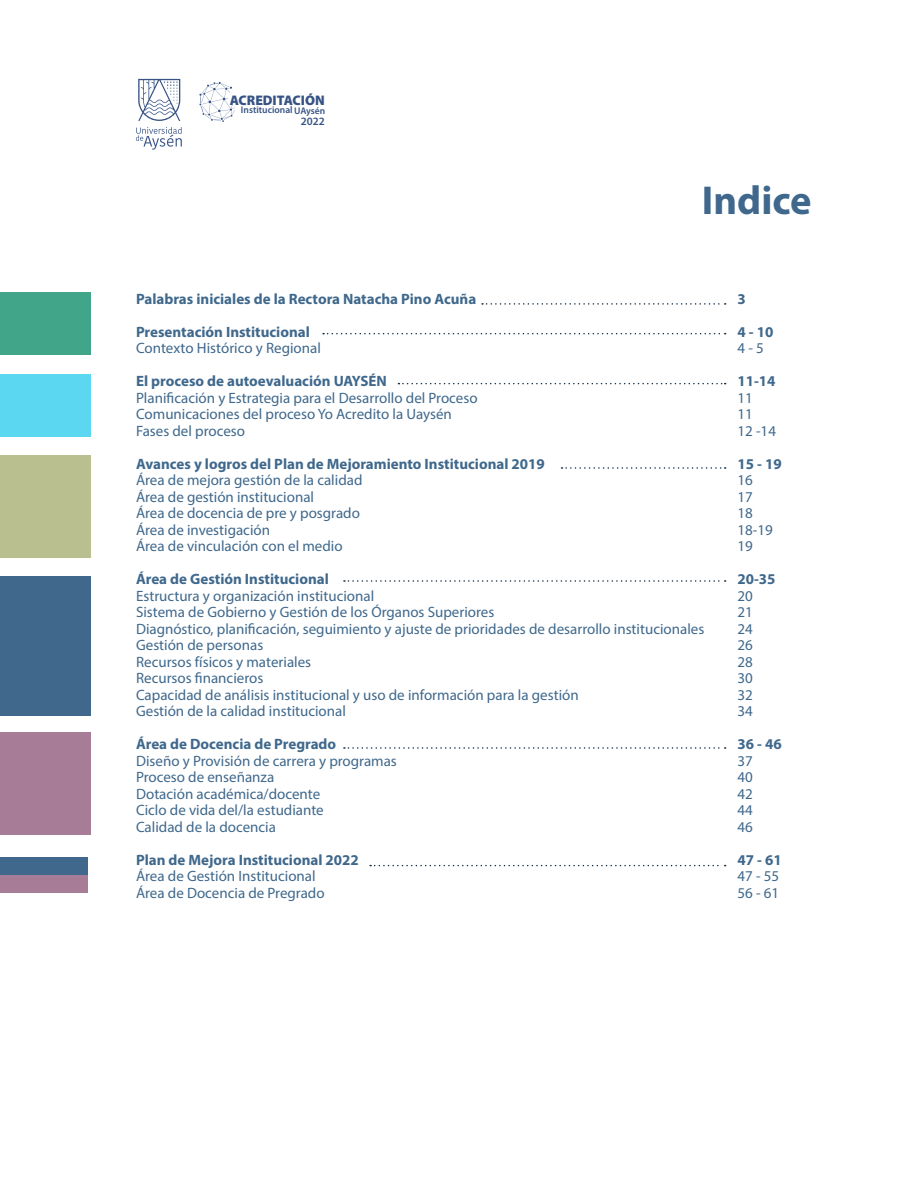
<style>
.page{position:relative;width:918px;height:1188px;background:#fff}
.page>*{position:absolute;margin:0;border:0;box-sizing:border-box;transform-origin:0 0}
.t1{font:700 40.5px "Myriad Pro";color:#3f688c}
.t2{font:15px/16.5px "Myriad Pro";color:#3f688c}
.t3{font:700 15px "Myriad Pro";color:#3f688c}
.t4{font:900 13.95px "Myriad Pro";color:#375385}
.t5{font:600 11.25px "Myriad Pro";color:#375385}
.t6{font:600 9.6px "Myriad Pro";color:#375385}
</style>
<div class="page">
<svg style="left:136px;top:79px;width:46px;height:71px"></svg>
<svg style="left:199px;top:82px;width:36px;height:40px"></svg>
<div style="left:0;top:292px;width:91px;height:63px;background:#41a689"></div>
<div style="left:0;top:857px;width:87px;height:18px;background:#3f688c"></div>
<div style="left:0;top:875px;width:87px;height:18px;background:#a67c97"></div>
<div style="left:0;top:374px;width:91px;height:62px;background:#5cd7f2"></div>
<div style="left:0;top:455px;width:91px;height:102px;background:#babf8f"></div>
<div style="left:0;top:576px;width:91px;height:140px;background:#3f688c"></div>
<div style="left:0;top:732px;width:91px;height:102px;background:#a67c97"></div>
<svg style="left:398px;top:383px;width:328px;height:1px"></svg>
<svg style="left:562px;top:467px;width:164px;height:2px"></svg>
<svg style="left:344px;top:580px;width:382px;height:2px"></svg>
<svg style="left:344px;top:747px;width:382px;height:2px"></svg>
<svg style="left:370px;top:865px;width:356px;height:1px"></svg>
<svg style="left:323px;top:333px;width:403px;height:1px"></svg>
<svg style="left:482px;top:303px;width:244px;height:2px"></svg>
<p class="t4" style="left:230px;top:91px;width:96px">ACREDITACIÓN</p>
<p class="t6" style="left:241px;top:104px;width:86px">Institucional UAysén</p>
<p class="t5" style="left:301px;top:114px;width:25px">2022</p>
<h1 class="t1" style="left:702px;top:174px;width:111px">Indice</h1>
<p class="t3" style="left:136px;top:289px;width:342px">Palabras iniciales de la Rectora Natacha Pino Acuña</p>
<p class="t3" style="left:136px;top:322px;width:175px">Presentación Institucional</p>
<p class="t2" style="left:136px;top:340px;width:186px">Contexto Histórico y Regional</p>
<p class="t3" style="left:136px;top:371px;width:252px">El proceso de autoevaluación UAYSÉN</p>
<p class="t2" style="left:136px;top:389px;width:343px">Planificación y Estrategia para el Desarrollo del Proceso<br>Comunicaciones del proceso Yo Acredito la Uaysén<br>Fases del proceso</p>
<p class="t3" style="left:136px;top:454px;width:410px">Avances y logros del Plan de Mejoramiento Institucional 2019</p>
<p class="t2" style="left:136px;top:472px;width:228px">Área de mejora gestión de la calidad<br>Área de gestión institucional<br>Área de docencia de pre y posgrado<br>Área de investigación<br>Área de vinculación con el medio</p>
<p class="t3" style="left:136px;top:569px;width:194px">Área de Gestión Institucional</p>
<p class="t2" style="left:136px;top:587px;width:570px">Estructura y organización institucional<br>Sistema de Gobierno y Gestión de los Órganos Superiores<br>Diagnóstico, planificación, seguimiento y ajuste de prioridades de desarrollo institucionales Gestión de personas<br>Recursos físicos y materiales<br>Recursos financieros<br>Capacidad de análisis institucional y uso de información para la gestión<br>Gestión de la calidad institucional</p>
<p class="t3" style="left:136px;top:734px;width:202px">Área de Docencia de Pregrado</p>
<p class="t2" style="left:136px;top:752px;width:262px">Diseño y Provisión de carrera y programas<br>Proceso de enseñanza<br>Dotación académica/docente<br>Ciclo de vida del/la estudiante<br>Calidad de la docencia</p>
<p class="t3" style="left:136px;top:850px;width:224px">Plan de Mejora Institucional 2022</p>
<p class="t2" style="left:136px;top:868px;width:190px">Área de Gestión Institucional<br>Área de Docencia de Pregrado</p>
<p class="t3" style="left:737px;top:289px;width:10px">3</p>
<p class="t3" style="left:737px;top:322px;width:37px">4 - 10</p>
<p class="t2" style="left:737px;top:340px;width:28px">4 - 5</p>
<p class="t3" style="left:737px;top:371px;width:40px">11-14</p>
<p class="t2" style="left:737px;top:389px;width:40px">11<br>11<br>12 -14</p>
<p class="t3" style="left:737px;top:454px;width:46px">15 - 19</p>
<p class="t2" style="left:737px;top:472px;width:37px">16<br>17<br>18<br>18-19<br>19</p>
<p class="t3" style="left:737px;top:569px;width:40px">20-35</p>
<p class="t2" style="left:737px;top:587px;width:17px;text-align:justify">20<br>21<br>24<br>26<br>28<br>30<br>32<br>34</p>
<p class="t3" style="left:737px;top:734px;width:46px">36 - 46</p>
<p class="t2" style="left:737px;top:752px;width:17px;text-align:justify">37<br>40<br>42<br>44<br>46</p>
<p class="t3" style="left:737px;top:850px;width:46px">47 - 61</p>
<p class="t2" style="left:737px;top:868px;width:43px">47 - 55<br>56 - 61</p>
</div>
